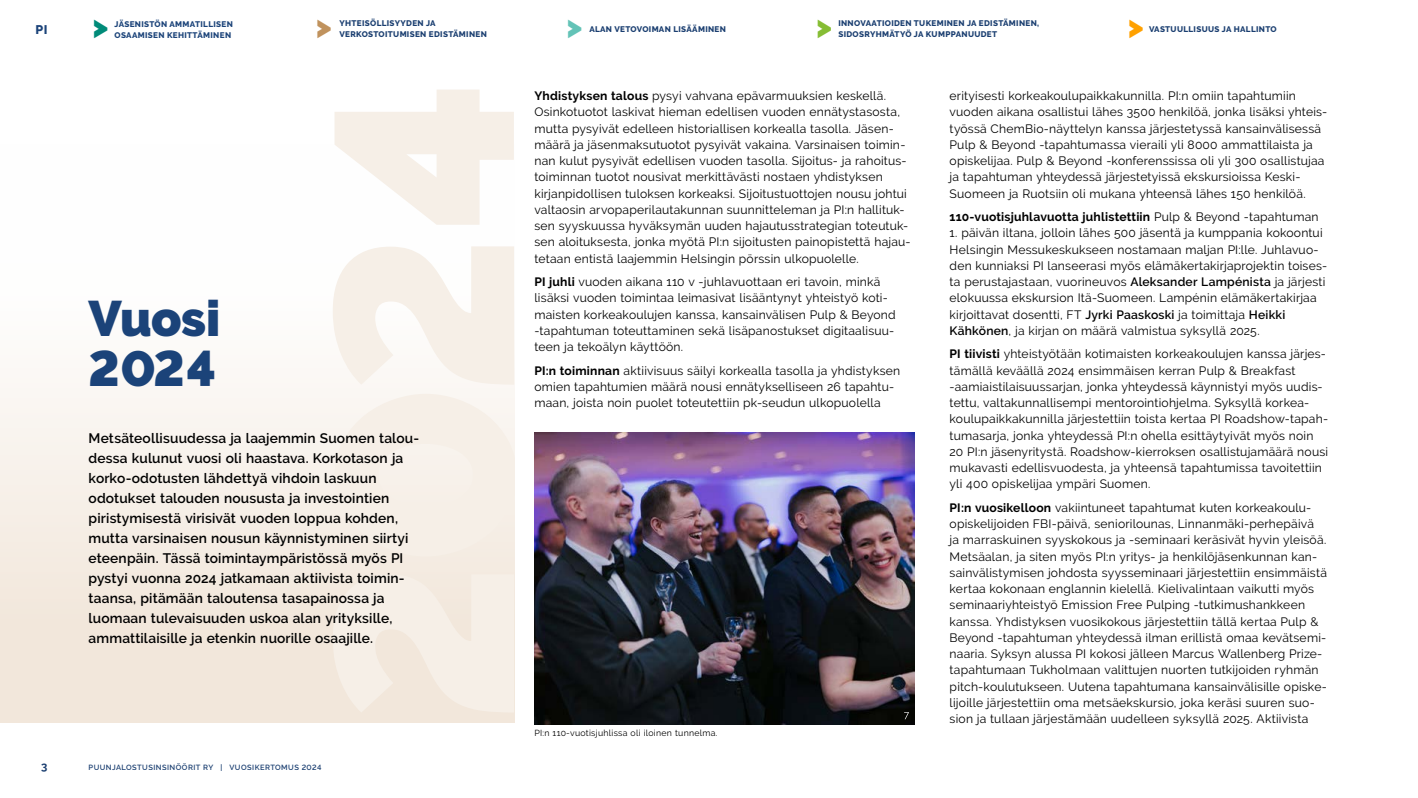
<style>
.page{position:relative;width:1418px;height:798px;background:#fff}
.page>*{position:absolute;margin:0;border:0;box-sizing:border-box;transform-origin:0 0}
.t1{font:900 49.62px/50px "Raleway";letter-spacing:-.01em;color:#1b4379}
.t2{font:900 31.25px "Raleway";color:#008b79}
.t3{font:900 31.25px "Raleway";color:#c0925d}
.t4{font:900 31.25px "Raleway";color:#63c3b7}
.t5{font:900 31.25px "Raleway";color:#86bd34}
.t6{font:900 31.25px "Raleway";color:#ffa100}
.t7{font:600 13.75px/20px "Raleway";letter-spacing:.01em;color:#000}
.t8{font:800 12.5px "Raleway";color:#1b4379}
.t9{font:12.12px/16.2px "Raleway";letter-spacing:.015em;color:#000}
.t10{font:700 12.12px "Raleway";letter-spacing:.015em;color:#000}
.t11{font:700 11.25px "Raleway";color:#1a3e70}
.t12{font:8.75px "Raleway";letter-spacing:.03em;color:#000}
.t13{font:800 8.12px/11.2px "Raleway";letter-spacing:.04em;color:#1a3e70}
.t14{font:800 8.12px/11.2px "Raleway";letter-spacing:.04em;color:#1b4379}
.t15{font:600 7.5px "Raleway";letter-spacing:.06em;color:#1a3e70}
.s1{font-weight:700}
.s2{font-weight:400}
.s3{font-weight:600}
</style>
<div class="page">
<div style="left:0;top:89px;width:515px;height:633px;background:linear-gradient(to bottom,#fff,#f1e5d8)"></div>
<svg style="left:333px;top:89px;width:182px;height:623px;fill:#f6efe7"></svg>
<img style="left:534px;top:432px;width:380px;height:291px">
<svg style="left:904px;top:711px;width:5px;height:8px"></svg>
<p class="t8" style="left:35px;top:22px;width:14px">PI</p>
<p class="t11" style="left:41px;top:759px;width:8px">3</p>
<p class="t14" style="left:114px;top:18px;width:120px">JÄSENISTÖN AMMATILLISEN<br>OSAAMISEN KEHITTÄMINEN</p>
<p class="t13" style="left:339px;top:17px;width:149px">YHTEISÖLLISYYDEN JA<br>VERKOSTOITUMISEN EDISTÄMINEN</p>
<p class="t13" style="left:589px;top:24px;width:138px">ALAN VETOVOIMAN LISÄÄMINEN</p>
<p class="t13" style="left:838px;top:17px;width:202px">INNOVAATIOIDEN TUKEMINEN JA EDISTÄMINEN,<br>SIDOSRYHMÄTYÖ JA KUMPPANUUDET</p>
<h2 class="t2" style="left:92px;top:8px;width:18px">&gt;</h2>
<h2 class="t3" style="left:315px;top:8px;width:18px">&gt;</h2>
<h2 class="t4" style="left:566px;top:8px;width:18px">&gt;</h2>
<h2 class="t5" style="left:815px;top:8px;width:18px">&gt;</h2>
<h2 class="t6" style="left:1127px;top:8px;width:18px">&gt;</h2>
<p class="t13" style="left:1148px;top:24px;width:129px">VASTUULLISUUS JA HALLINTO</p>
<h1 class="t1" style="left:89px;top:293px;width:133px">Vuosi<br>2024</h1>
<p class="t7" style="left:89px;top:427px;width:332px">Metsäteollisuudessa ja laajemmin Suomen talou&shy;dessa kulunut vuosi oli haastava. Korkotason ja korko-odotusten lähdettyä vihdoin laskuun odotukset talouden noususta ja investointien piristymisestä virisivät vuoden loppua kohden, mutta varsinaisen nousun käynnistyminen siirtyi eteenpäin. Tässä toimintaympäristössä myös PI pystyi vuonna 2024 jatkamaan aktiivista toimin&shy;taansa, pitämään taloutensa tasapainossa ja luomaan tulevaisuuden uskoa alan yrityksille, ammattilaisille ja etenkin nuorille osaajille.</p>
<p class="t15" style="left:89px;top:763px;width:234px">PUUNJALOSTUSINSINÖÖRIT RY | VUOSIKERTOMUS 2024</p>
<p class="t9" style="left:534px;top:88px;width:378px"><span class="s1">Yhdistyksen talous</span> pysyi vahvana epävarmuuksien keskellä.<br>Osinkotuotot laskivat hieman edellisen vuoden ennätystasosta, mutta pysyivät edelleen historiallisen korkealla tasolla. Jäsen&shy;määrä ja jäsenmaksutuotot pysyivät vakaina. Varsinaisen toimin&shy;nan kulut pysyivät edellisen vuoden tasolla. Sijoitus- ja rahoitus&shy;toiminnan tuotot nousivat merkittävästi nostaen yhdistyksen kirjanpidollisen tuloksen korkeaksi. Sijoitustuottojen nousu johtui valtaosin arvopaperilautakunnan suunnitteleman ja PI:n hallituk&shy;sen syyskuussa hyväksymän uuden hajautusstrategian toteutuk&shy;sen aloituksesta, jonka myötä PI:n sijoitusten painopistettä hajau&shy;tetaan entistä laajemmin Helsingin pörssin ulkopuolelle.</p>
<p class="t9" style="left:534px;top:273px;width:363px"><span class="s1">PI juhli</span> vuoden aikana 110 v -juhlavuottaan eri tavoin, minkä lisäksi vuoden toimintaa leimasivat lisääntynyt yhteistyö koti&shy;maisten korkeakoulujen kanssa, kansainvälisen Pulp &amp; Beyond -tapahtuman toteuttaminen sekä lisäpanostukset digitaalisuu&shy;teen ja tekoälyn käyttöön.</p>
<p class="t9" style="left:534px;top:362px;width:367px"><span class="s1">PI:n toiminnan</span> aktiivisuus säilyi korkealla tasolla ja yhdistyksen omien tapahtumien määrä nousi ennätykselliseen 26 tapahtu&shy;maan, joista noin puolet toteutettiin pk-seudun ulkopuolella</p>
<p class="t12" style="left:534px;top:727px;width:185px">PI:n 110-vuotisjuhlissa oli iloinen tunnelma.</p>
<p class="t9" style="left:949px;top:88px;width:379px">erityisesti korkeakoulupaikkakunnilla. PI:n omiin tapahtumiin vuoden aikana osallistui lähes 3500 henkilöä, jonka lisäksi yhteis&shy;työssä ChemBio-näyttelyn kanssa järjestetyssä kansainvälisessä Pulp &amp; Beyond -tapahtumassa vieraili yli 8000 ammattilaista ja opiskelijaa. Pulp &amp; Beyond -konferenssissa oli yli 300 osallistujaa ja tapahtuman yhteydessä järjestetyissä ekskursioissa Keski-Suomeen ja Ruotsiin oli mukana yhteensä lähes 150 henkilöä.</p>
<p class="t10" style="left:949px;top:210px;width:370px">110-vuotisjuhlavuotta juhlistettiin <span class="s2">Pulp &amp; Beyond -tapahtuman</span></p>
<p class="t9" style="left:949px;top:225px;width:379px">1. päivän iltana, jolloin lähes 500 jäsentä ja kumppania kokoontui Helsingin Messukeskukseen nostamaan maljan PI:lle. Juhlavuo&shy;den kunniaksi PI lanseerasi myös elämäkertakirjaprojektin toises&shy;ta perustajastaan, vuorineuvos <span class="s3">Aleksander Lampénista</span> ja järjesti elokuussa ekskursion Itä-Suomeen. Lampénin elämäkertakirjaa kirjoittavat dosentti, FT <span class="s3">Jyrki Paaskoski</span> ja toimittaja <span class="s3">Heikki Kähkönen</span>, ja kirjan on määrä valmistua syksyllä 2025.</p>
<p class="t9" style="left:949px;top:345px;width:380px"><span class="s1">PI tiivisti</span> yhteistyötään kotimaisten korkeakoulujen kanssa järjes&shy;tämällä keväällä 2024 ensimmäisen kerran Pulp &amp; Breakfast -aamiaistilaisuussarjan, jonka yhteydessä käynnistyi myös uudis&shy;tettu, valtakunnallisempi mentorointiohjelma. Syksyllä korkea&shy;koulupaikkakunnilla järjestettiin toista kertaa PI Roadshow-tapah&shy;tumasarja, jonka yhteydessä PI:n ohella esittäytyivät myös noin 20 PI:n jäsenyritystä. Roadshow-kierroksen osallistujamäärä nousi mukavasti edellisvuodesta, ja yhteensä tapahtumissa tavoitettiin yli 400 opiskelijaa ympäri Suomen.</p>
<p class="t9" style="left:949px;top:499px;width:379px"><span class="s1">PI:n vuosikelloon</span> vakiintuneet tapahtumat kuten korkeakoulu&shy;opiskelijoiden FBI-päivä, seniorilounas, Linnanmäki-perhepäivä<br>ja marraskuinen syyskokous ja -seminaari keräsivät hyvin yleisöä.<br>Metsäalan, ja siten myös PI:n yritys- ja henkilöjäsenkunnan kan&shy;sainvälistymisen johdosta syysseminaari järjestettiin ensimmäistä kertaa kokonaan englannin kielellä. Kielivalintaan vaikutti myös seminaariyhteistyö Emission Free Pulping -tutkimushankkeen kanssa. Yhdistyksen vuosikokous järjestettiin tällä kertaa Pulp &amp; Beyond -tapahtuman yhteydessä ilman erillistä omaa kevätsemi&shy;naaria. Syksyn alussa PI kokosi jälleen Marcus Wallenberg Prize&shy;tapahtumaan Tukholmaan valittujen nuorten tutkijoiden ryhmän pitch-koulutukseen. Uutena tapahtumana kansainvälisille opiske&shy;lijoille järjestettiin oma metsäekskursio, joka keräsi suuren suo&shy;sion ja tullaan järjestämään uudelleen syksyllä 2025. Aktiivista</p>
</div>
